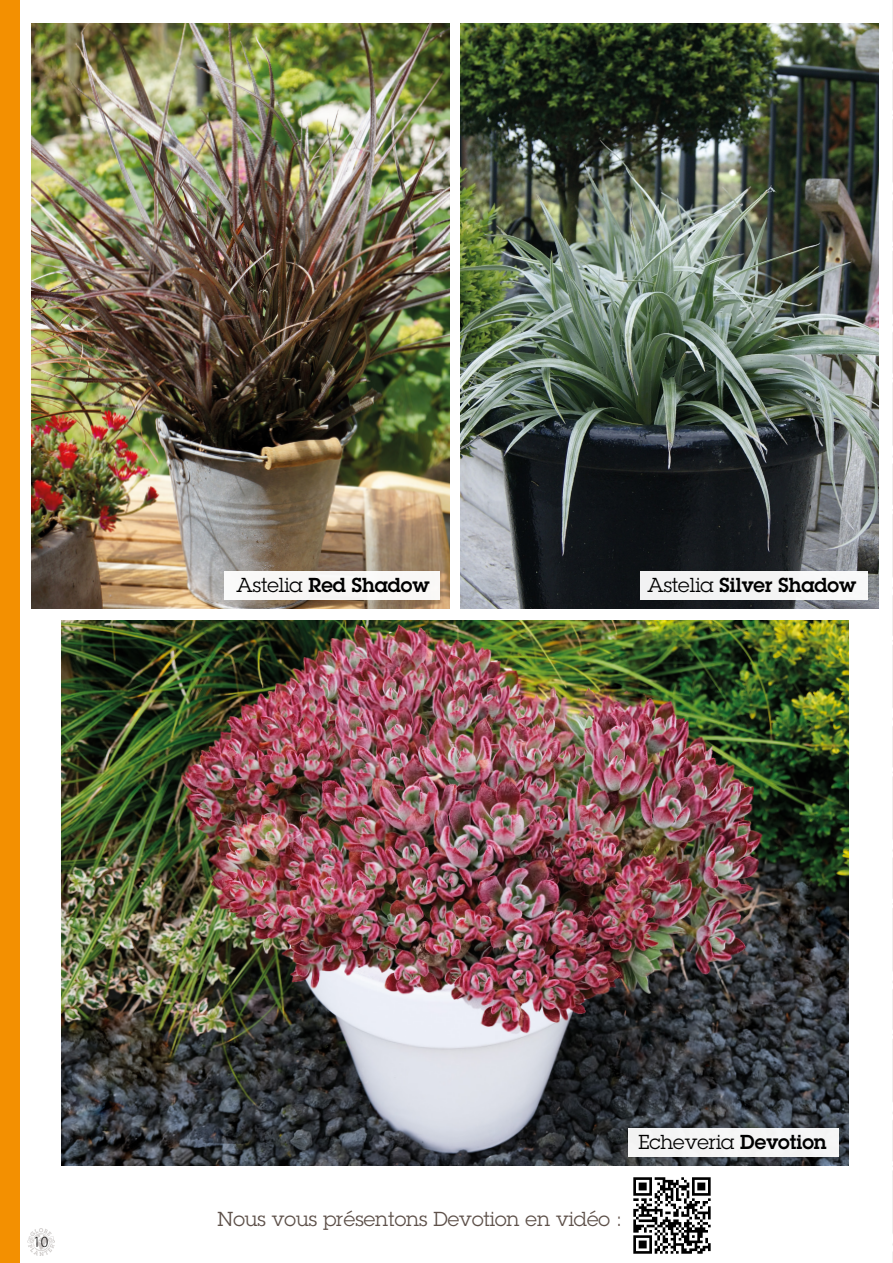
<style>
.page{position:relative;width:893px;height:1263px;background:#fff}
.page>*{position:absolute;margin:0;border:0;box-sizing:border-box;transform-origin:0 0}
.t1{font:600 19.8px "Lubalin Graph Std";color:#000}
.t2{font:19.8px "Lubalin Graph Std";color:#5d5049}
.t3{font:19.8px "Lubalin Graph Std";color:#000}
.t4{font:300 15.45px "Myriad Pro";color:#000}
.s1{font-weight:400}
.s2{font-weight:600}
</style>
<div class="page">
<div style="left:0;top:0;width:20px;height:1263px;background:#f39001"></div>
<img style="left:61px;top:621px;width:787px;height:544px">
<img style="left:32px;top:23px;width:418px;height:585px">
<img style="left:460px;top:23px;width:419px;height:585px">
<div style="left:628px;top:1128px;width:210px;height:28px;background:#f4f5f5"></div>
<div style="left:640px;top:571px;width:228px;height:28px;background:#f3f3f3"></div>
<div style="left:224px;top:571px;width:215px;height:28px;background:#f9f7f6"></div>
<img style="left:633px;top:1177px;width:78px;height:77px">
<img style="left:27px;top:1229px;width:27px;height:26px">
<img style="left:892px;top:0;width:1px;height:1263px">
<p class="t1" style="left:237px;top:571px;width:195px"><span class="s1">Astelia</span> Red Shadow</p>
<p class="t1" style="left:647px;top:571px;width:211px"><span class="s1">Astelia</span> Silver Shadow</p>
<p class="t4" style="left:33px;top:1234px;width:17px">10</p>
<p class="t3" style="left:638px;top:1129px;width:190px">Echeveria <span class="s2">Devotion</span></p>
<p class="t2" style="left:218px;top:1206px;width:406px">Nous vous présentons Devotion en vidéo :</p>
</div>
